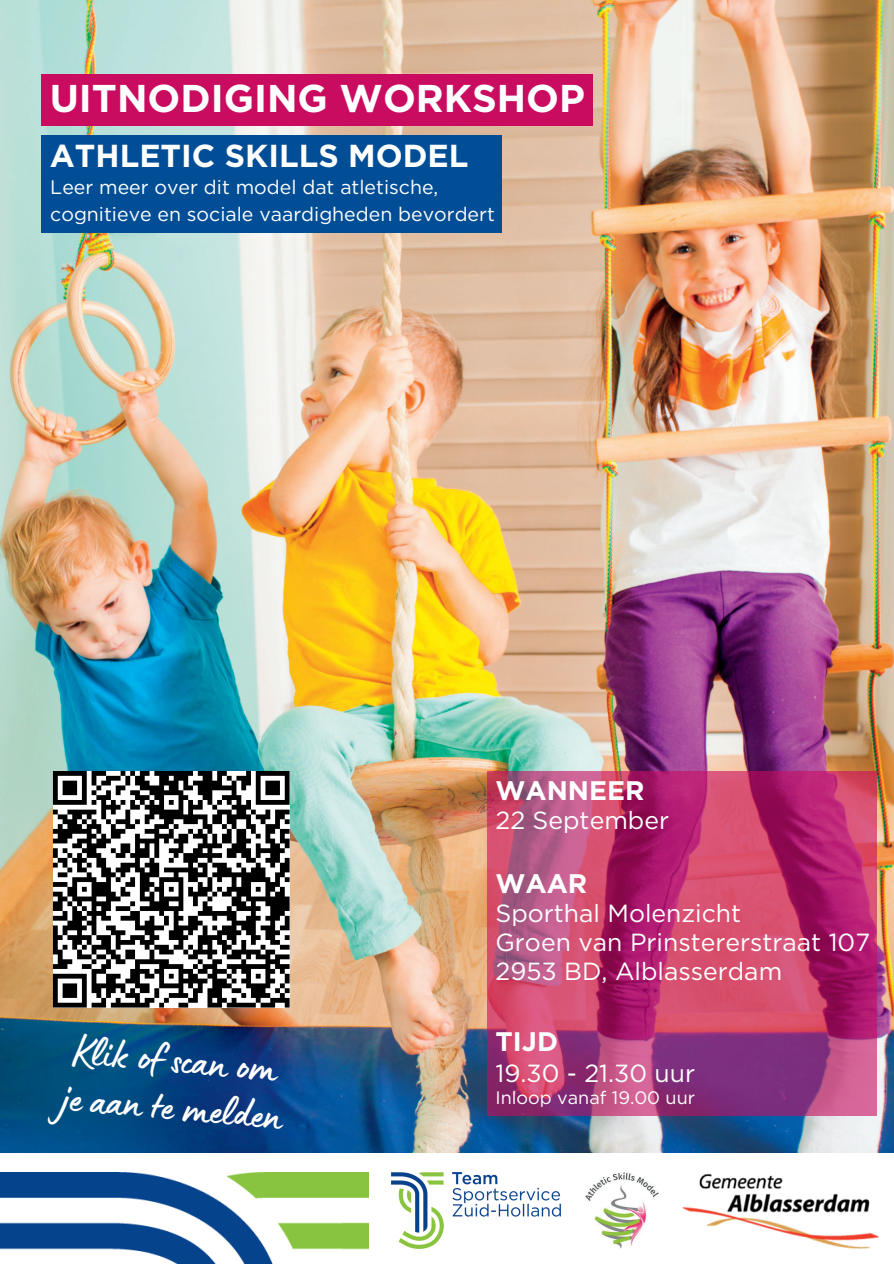
<style>
.page{position:relative;width:894px;height:1264px;background:#fff}
.page>*{position:absolute;margin:0;border:0;box-sizing:border-box;transform-origin:0 0}
.t1{font:43.5px/47.1px "Lumios Marker";color:#fff}
.t2{font:700 38.7px "Gotham";color:#fff}
.t3{font:700 31.8px "Gotham";color:#fff}
.t4{font:700 26.85px "Gotham";color:#fff}
.t5{font:24.75px "Gotham";color:#fff}
.t6{font:19.5px/27.2px "Gotham";color:#fff}
.t7{font:18px "Gotham";color:#fff}
</style>
<div class="page">
<img style="left:391px;top:1172px;width:170px;height:77px">
<img style="left:0;top:0;width:893px;height:1152px">
<img style="left:0;top:1172px;width:368px;height:91px">
<div style="left:42px;top:74px;width:551px;height:51px;background:#c90c60"></div>
<div style="left:42px;top:135px;width:459px;height:97px;background:#014e97"></div>
<svg style="left:53px;top:771px;width:236px;height:236px"></svg>
<svg style="left:487px;top:771px;width:389px;height:344px;background:#b73c73"></svg>
<img style="left:682px;top:1174px;width:197px;height:75px">
<img style="left:585px;top:1172px;width:74px;height:77px">
<p class="t2" style="left:50px;top:81px;width:536px">UITNODIGING WORKSHOP</p>
<p class="t3" style="left:50px;top:142px;width:420px">ATHLETIC SKILLS MODEL</p>
<p class="t6" style="left:50px;top:175px;width:446px">Leer meer over dit model dat atletische, cognitieve en sociale vaardigheden bevordert</p>
<p class="t1" style="left:67px;top:1034px;width:223px;rotate:5deg">Klik of scan om je aan te melden</p>
<p class="t4" style="left:495px;top:778px;width:150px">WANNEER</p>
<p class="t5" style="left:495px;top:809px;width:175px">22 September</p>
<p class="t4" style="left:495px;top:871px;width:93px">WAAR</p>
<p class="t5" style="left:495px;top:902px;width:247px">Sporthal Molenzicht</p>
<p class="t5" style="left:495px;top:931px;width:376px">Groen van Prinstererstraat 107</p>
<p class="t5" style="left:495px;top:960px;width:288px">2953 BD, Alblasserdam</p>
<p class="t4" style="left:495px;top:1029px;width:64px">TIJD</p>
<p class="t5" style="left:495px;top:1061px;width:201px">19.30 - 21.30 uur</p>
<p class="t7" style="left:495px;top:1089px;width:201px">Inloop vanaf 19.00 uur</p>
</div>
